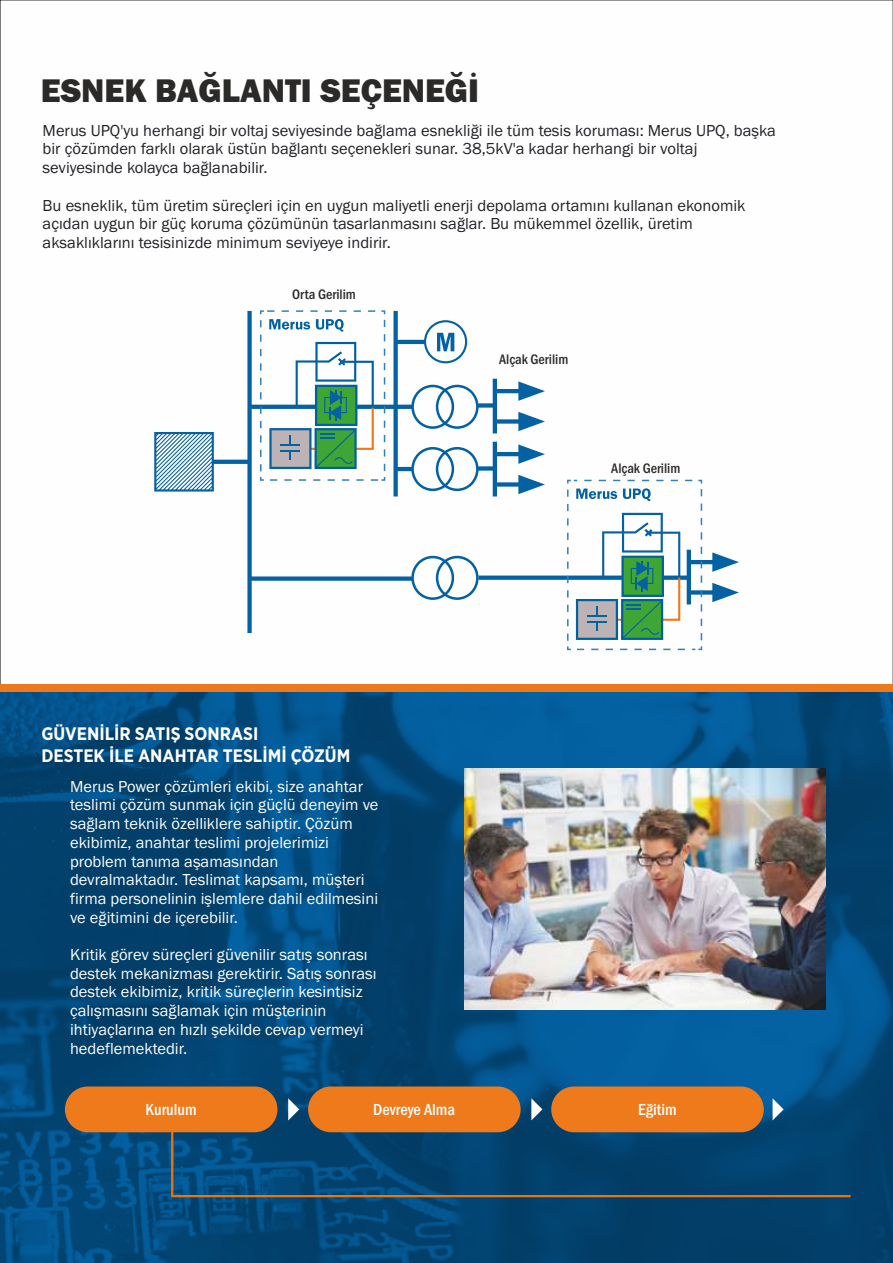
<style>
.page{position:relative;width:893px;height:1263px;background:#fff}
.page>*{position:absolute;margin:0;border:0;box-sizing:border-box;transform-origin:0 0}
.t1{font:800 33.9px "Franklin Gothic";color:#2b2a29}
.t2{font:700 18px/22.4px "Gotham Narrow";color:#fefefe}
.t3{font:500 condensed 16.65px "Franklin Gothic";color:#fefefe}
.t4{font:16.5px/18.8px "Franklin Gothic";color:#fefefe}
.t5{font:16.5px/18.8px "Franklin Gothic";color:#232026}
.t6{font:500 condensed 14.25px "Franklin Gothic";color:#2b2a29}
</style>
<div class="page">
<img style="left:0;top:692px;width:893px;height:571px">
<svg style="left:170px;top:1126px;width:683px;height:72px;background:#0b456d"></svg>
<div style="left:65px;top:1086px;width:212px;height:46px;background:#ee7a1b;border-radius:23px"></div>
<div style="left:308px;top:1086px;width:213px;height:46px;background:#ee7a1b;border-radius:23px"></div>
<div style="left:551px;top:1086px;width:213px;height:46px;background:#ee7a1b;border-radius:23px"></div>
<svg style="left:288px;top:1098px;width:11px;height:22px"></svg>
<svg style="left:531px;top:1098px;width:11px;height:22px"></svg>
<svg style="left:773px;top:1098px;width:11px;height:22px"></svg>
<img style="left:464px;top:768px;width:362px;height:241px">
<svg style="left:154px;top:311px;width:391px;height:322px"></svg>
<svg style="left:437px;top:333px;width:17px;height:18px"></svg>
<svg style="left:260px;top:310px;width:125px;height:171px"></svg>
<svg style="left:479px;top:480px;width:260px;height:170px"></svg>
<div style="left:0;top:684px;width:893px;height:8px;background:#ee791c"></div>
<h1 class="t1" style="left:41px;top:78px;width:440px">ESNEK BAĞLANTI SEÇENEĞİ</h1>
<p class="t5" style="left:43px;top:122px;width:735px">Merus UPQ'yu herhangi bir voltaj seviyesinde bağlama esnekliği ile tüm tesis koruması: Merus UPQ, başka bir çözümden farklı olarak üstün bağlantı seçenekleri sunar. 38,5kV'a kadar herhangi bir voltaj seviyesinde kolayca bağlanabilir.</p>
<p class="t5" style="left:43px;top:197px;width:704px">Bu esneklik, tüm üretim süreçleri için en uygun maliyetli enerji depolama ortamını kullanan ekonomik açıdan uygun bir güç koruma çözümünün tasarlanmasını sağlar. Bu mükemmel özellik, üretim aksaklıklarını tesisinizde minimum seviyeye indirir.</p>
<p class="t6" style="left:292px;top:289px;width:65px">Orta Gerilim</p>
<p class="t2" style="left:41px;top:723px;width:310px">GÜVENİLİR SATIŞ SONRASI<br>DESTEK İLE ANAHTAR TESLİMİ ÇÖZÜM</p>
<p class="t4" style="left:70px;top:778px;width:310px">Merus Power çözümleri ekibi, size anahtar teslimi çözüm sunmak için güçlü deneyim ve sağlam teknik özelliklere sahiptir. Çözüm ekibimiz, anahtar teslimi projelerimizi problem tanıma aşamasından devralmaktadır. Teslimat kapsamı, müşteri firma personelinin işlemlere dahil edilmesini ve eğitimini de içerebilir.</p>
<p class="t4" style="left:70px;top:946px;width:308px">Kritik görev süreçleri güvenilir satış sonrası destek mekanizması gerektirir. Satış sonrası destek ekibimiz, kritik süreçlerin kesintisiz çalışmasını sağlamak için müşterinin ihtiyaçlarına en hızlı şekilde cevap vermeyi hedeflemektedir.</p>
<p class="t6" style="left:499px;top:354px;width:71px">Alçak Gerilim</p>
<p class="t6" style="left:611px;top:463px;width:71px">Alçak Gerilim</p>
<p class="t3" style="left:146px;top:1103px;width:53px">Kurulum</p>
<p class="t3" style="left:373px;top:1103px;width:83px">Devreye Alma</p>
<p class="t3" style="left:638px;top:1103px;width:40px">Eğitim</p>
</div>
